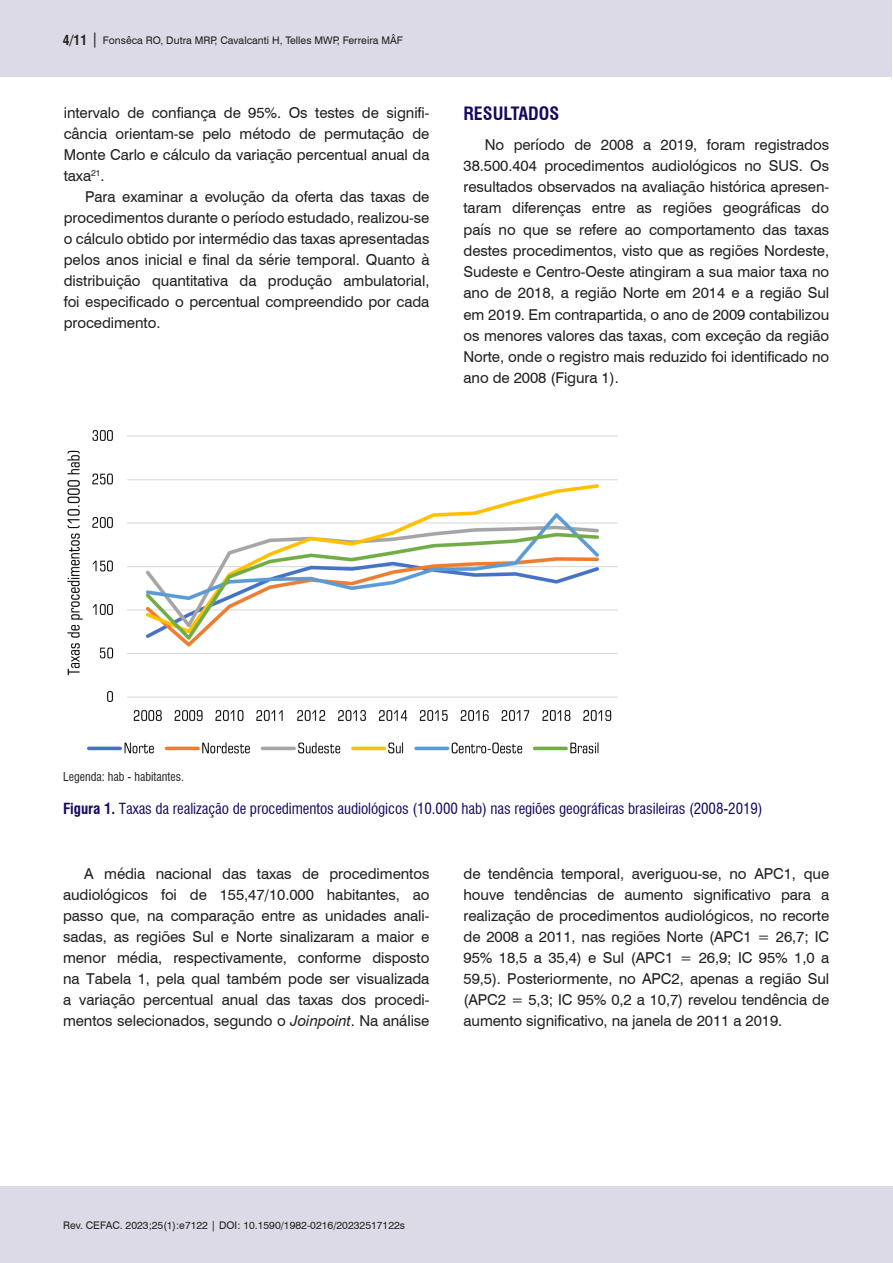
<style>
.page{position:relative;width:893px;height:1263px;background:#fff}
.page>*{position:absolute;margin:0;border:0;box-sizing:border-box;transform-origin:0 0}
.Nivel_1{font:700 condensed 18px "Swiss 721 BT";color:#18085f}
.Corpo_do_texto{font:15px/21px "Swiss 721 BT";letter-spacing:-.005em;color:#231f20;text-align:justify}
.Titulo_tabelas_e_gr{font:condensed 15px "Swiss 721 BT";letter-spacing:-.005em;color:#18085f}
.Legendas{font:condensed 12px "Swiss 721 BT";color:#231f20}
.t1{font:10.5px "Swiss 721 BT";color:#231f20}
.s1{font-weight:700;font-stretch:condensed;font-size:13.5px}
.s2{font-size:15px}
.s3{font-weight:700}
.s4{font-style:italic}
</style>
<div class="page">
<div style="left:0;top:1186px;width:892px;height:77px;background:#dcdae7"></div>
<div style="left:0;top:0;width:892px;height:77px;background:#dcdae7"></div>
<img style="left:67px;top:429px;width:551px;height:325px">
<p class="t1" style="left:63px;top:33px;width:342px"><span class="s1">4/11</span> <span class="s2">|</span> Fonsêca RO, Dutra MRP, Cavalcanti H, Telles MWP, Ferreira MÂF</p>
<p class="Corpo_do_texto" style="left:64px;top:101px;width:367px">intervalo de confiança de 95%. Os testes de signifi&shy;cância orientam-se pelo método de permutação de Monte Carlo e cálculo da variação percentual anual da taxa<sup>21</sup>.</p>
<p class="Corpo_do_texto" style="left:64px;top:185px;width:367px;text-indent:21px">Para examinar a evolução da oferta das taxas de procedimentos durante o período estudado, realizou-se o cálculo obtido por intermédio das taxas apresentadas pelos anos inicial e final da série temporal. Quanto à distribuição quantitativa da produção ambulatorial, foi especificado o percentual compreendido por cada procedimento.</p>
<p class="Nivel_1" style="left:463px;top:103px;width:97px">RESULTADOS</p>
<p class="Corpo_do_texto" style="left:463px;top:133px;width:367px;text-indent:21px">No período de 2008 a 2019, foram registrados 38.500.404 procedimentos audiológicos no SUS. Os resultados observados na avaliação histórica apresen&shy;taram diferenças entre as regiões geográficas do país no que se refere ao comportamento das taxas destes procedimentos, visto que as regiões Nordeste, Sudeste e Centro-Oeste atingiram a sua maior taxa no ano de 2018, a região Norte em 2014 e a região Sul em 2019. Em contrapartida, o ano de 2009 contabilizou os menores valores das taxas, com exceção da região Norte, onde o registro mais reduzido foi identificado no ano de 2008 (Figura 1).</p>
<p class="Legendas" style="left:63px;top:769px;width:122px">Legenda: hab - habitantes.</p>
<p class="Titulo_tabelas_e_gr" style="left:63px;top:800px;width:701px"><span class="s3">Figura 1.</span> Taxas da realização de procedimentos audiológicos (10.000 hab) nas regiões geográficas brasileiras (2008-2019)</p>
<p class="Corpo_do_texto" style="left:63px;top:863px;width:368px;text-indent:21px">A média nacional das taxas de procedimentos audiológicos foi de 155,47/10.000 habitantes, ao passo que, na comparação entre as unidades anali&shy;sadas, as regiões Sul e Norte sinalizaram a maior e menor média, respectivamente, conforme disposto na Tabela 1, pela qual também pode ser visualizada a variação percentual anual das taxas dos procedi&shy;mentos selecionados, segundo o <span class="s4">Joinpoint</span>. Na análise</p>
<p class="Corpo_do_texto" style="left:463px;top:863px;width:367px">de tendência temporal, averiguou-se, no APC1, que houve tendências de aumento significativo para a realização de procedimentos audiológicos, no recorte de 2008 a 2011, nas regiões Norte (APC1 = 26,7; IC 95% 18,5 a 35,4) e Sul (APC1 = 26,9; IC 95% 1,0 a 59,5). Posteriormente, no APC2, apenas a região Sul (APC2 = 5,3; IC 95% 0,2 a 10,7) revelou tendência de aumento significativo, na janela de 2011 a 2019.</p>
<p class="t1" style="left:63px;top:1218px;width:344px">Rev. CEFAC. 2023;25(1):e7122 | DOI: 10.1590/1982-0216/20232517122s</p>
</div>
